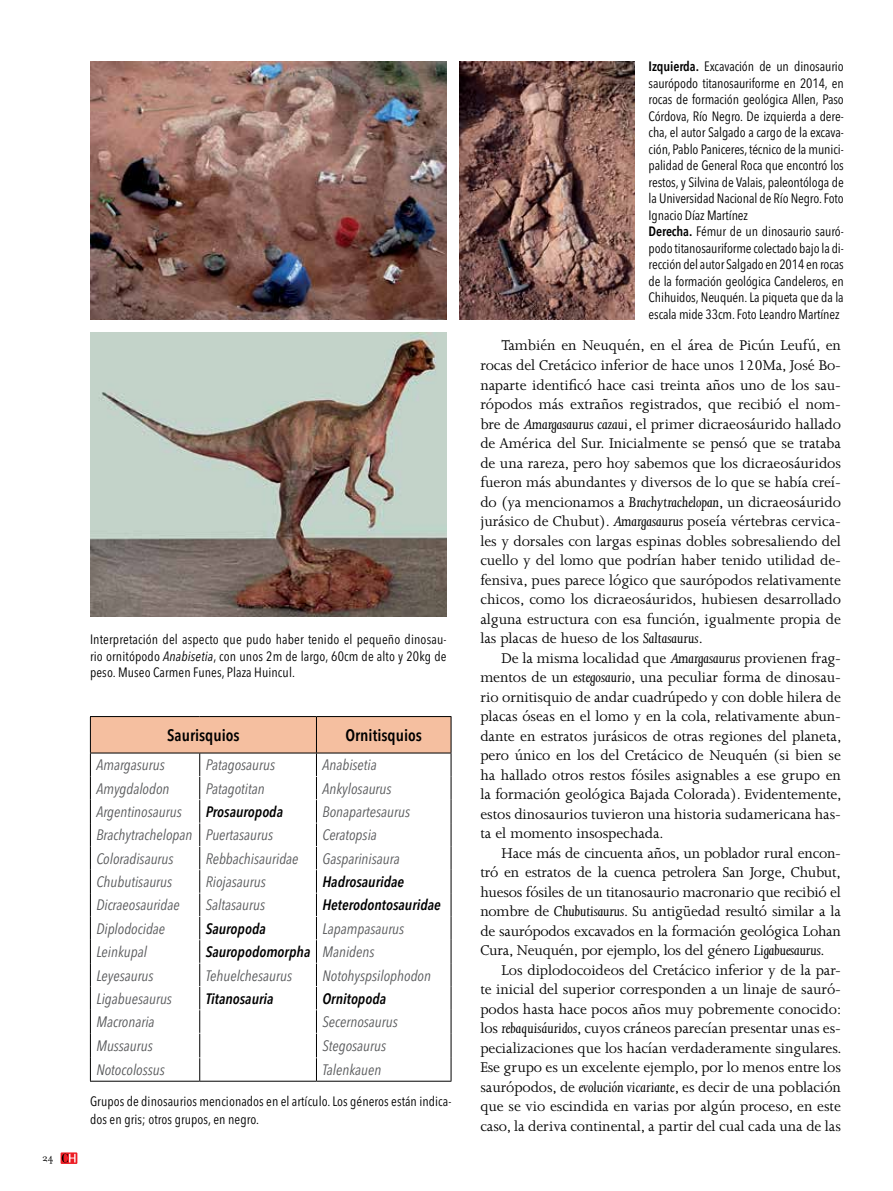
<style>
.page{position:relative;width:893px;height:1191px;background:#fff}
.page>*{position:absolute;margin:0;border:0;box-sizing:border-box;transform-origin:0 0}
.t1{font:600 condensed 16.5px "Avenir Next LT Pro";color:#000}
.t2{font:16.2px/19.5px "Joanna";letter-spacing:-.005em;color:#000;text-align:justify}
.t3{font:italic condensed 15px "Avenir Next LT Pro";color:#58595b}
.t4{font:italic 600 condensed 15px "Avenir Next LT Pro";color:#000}
.t5{font:condensed 13.5px/16.5px "Avenir Next LT Pro";letter-spacing:-.01em;color:#000}
.t6{font:11.25px "Filosofia";color:#000}
.s1{font-style:italic}
.s2{font-weight:400;color:#58595b}
.s3{font-weight:600}
</style>
<div class="page">
<img style="left:90px;top:332px;width:356px;height:285px">
<svg style="left:90px;top:716px;width:362px;height:364px"></svg>
<hr style="left:90px;top:1080px;width:110px;height:1px;background:#000">
<hr style="left:200px;top:1080px;width:116px;height:1px;background:#000">
<hr style="left:316px;top:1080px;width:135px;height:1px;background:#000">
<img style="left:460px;top:61px;width:174px;height:258px">
<img style="left:90px;top:61px;width:356px;height:258px">
<svg style="left:61px;top:1152px;width:16px;height:12px"></svg>
<svg style="left:62px;top:1153px;width:14px;height:9px"></svg>
<p class="t6" style="left:43px;top:1151px;width:12px">24</p>
<p class="t5" style="left:90px;top:631px;width:358px;text-align:justify">Interpretación del aspecto que pudo haber tenido el pequeño dinosau&shy;rio ornitópodo <span class="s1">Anabisetia</span>, con unos 2m de largo, 60cm de alto y 20kg de peso. Museo Carmen Funes, Plaza Huincul.</p>
<p class="t1" style="left:167px;top:725px;width:74px">Saurisquios</p>
<p class="t1" style="left:345px;top:725px;width:78px">Ornitisquios</p>
<p class="t3" style="left:96px;top:756px;width:70px">Amargasurus</p>
<p class="t3" style="left:206px;top:756px;width:71px">Patagosaurus</p>
<p class="t3" style="left:322px;top:756px;width:56px">Anabisetia</p>
<p class="t3" style="left:96px;top:779px;width:75px">Amygdalodon</p>
<p class="t3" style="left:206px;top:779px;width:61px">Patagotitan</p>
<p class="t3" style="left:322px;top:779px;width:71px">Ankylosaurus</p>
<p class="t3" style="left:96px;top:802px;width:87px">Argentinosaurus</p>
<p class="t4" style="left:206px;top:802px;width:79px">Prosauropoda</p>
<p class="t3" style="left:322px;top:802px;width:89px">Bonapartesaurus</p>
<p class="t3" style="left:96px;top:826px;width:178px">Brachytrachelopan Puertasaurus</p>
<p class="t3" style="left:322px;top:826px;width:56px">Ceratopsia</p>
<p class="t3" style="left:96px;top:849px;width:79px">Coloradisaurus</p>
<p class="t3" style="left:206px;top:849px;width:94px">Rebbachisauridae</p>
<p class="t3" style="left:322px;top:849px;width:79px">Gasparinisaura</p>
<p class="t3" style="left:96px;top:873px;width:77px">Chubutisaurus</p>
<p class="t3" style="left:206px;top:873px;width:62px">Riojasaurus</p>
<p class="t4" style="left:322px;top:872px;width:83px">Hadrosauridae</p>
<p class="t3" style="left:96px;top:896px;width:85px">Dicraeosauridae</p>
<p class="t3" style="left:206px;top:896px;width:61px">Saltasaurus</p>
<p class="t4" style="left:322px;top:896px;width:120px">Heterodontosauridae</p>
<p class="t3" style="left:96px;top:919px;width:70px">Diplodocidae</p>
<p class="t4" style="left:206px;top:919px;width:62px">Sauropoda</p>
<p class="t3" style="left:322px;top:919px;width:83px">Lapampasaurus</p>
<p class="t3" style="left:96px;top:943px;width:52px">Leinkupal</p>
<p class="t4" style="left:206px;top:942px;width:170px">Sauropodomorpha <span class="s2">Manidens</span></p>
<p class="t3" style="left:96px;top:966px;width:59px">Leyesaurus</p>
<p class="t3" style="left:206px;top:966px;width:88px">Tehuelchesaurus</p>
<p class="t3" style="left:322px;top:966px;width:110px">Notohyspsilophodon</p>
<p class="t3" style="left:96px;top:989px;width:77px">Ligabuesaurus</p>
<p class="t4" style="left:206px;top:989px;width:69px">Titanosauria</p>
<p class="t4" style="left:322px;top:989px;width:65px">Ornitopoda</p>
<p class="t3" style="left:96px;top:1013px;width:60px">Macronaria</p>
<p class="t3" style="left:322px;top:1013px;width:77px">Secernosaurus</p>
<p class="t3" style="left:96px;top:1037px;width:58px">Mussaurus</p>
<p class="t3" style="left:322px;top:1037px;width:65px">Stegosaurus</p>
<p class="t3" style="left:96px;top:1061px;width:70px">Notocolossus</p>
<p class="t3" style="left:322px;top:1061px;width:61px">Talenkauen</p>
<p class="t5" style="left:90px;top:1091px;width:363px;line-height:18px">Grupos de dinosaurios mencionados en el artículo. Los géneros están indica&shy;dos en gris; otros grupos, en negro.</p>
<p class="t5" style="left:649px;top:58px;width:197px"><span class="s3">Izquierda.</span> Excavación de un dinosaurio saurópodo titanosauriforme en 2014, en rocas de formación geológica Allen, Paso Córdova, Río Negro. De izquierda a dere&shy;cha, el autor Salgado a cargo de la excava&shy;ción, Pablo Paniceres, técnico de la munici&shy;palidad de General Roca que encontró los restos, y Silvina de Valais, paleontóloga de la Universidad Nacional de Río Negro. Foto Ignacio Díaz Martínez<br><span class="s3">Derecha.</span> Fémur de un dinosaurio sauró&shy;podo titanosauriforme colectado bajo la di&shy;rección del autor Salgado en 2014 en rocas de la formación geológica Candeleros, en Chihuidos, Neuquén. La piqueta que da la escala mide 33cm. Foto Leandro Martínez</p>
<p class="t2" style="left:480px;top:336px;width:362px;text-indent:21px">También en Neuquén, en el área de Picún Leufú, en rocas del Cretácico inferior de hace unos 120Ma, José Bo&shy;naparte identificó hace casi treinta años uno de los sau&shy;rópodos más extraños registrados, que recibió el nom&shy;bre de <span class="s1">Amargasaurus cazaui</span>, el primer dicraeosáurido hallado de América del Sur. Inicialmente se pensó que se trataba de una rareza, pero hoy sabemos que los dicraeosáuridos fueron más abundantes y diversos de lo que se había creí&shy;do (ya mencionamos a <span class="s1">Brachytrachelopan</span>, un dicraeosáurido jurásico de Chubut). <span class="s1">Amargasaurus</span> poseía vértebras cervica&shy;les y dorsales con largas espinas dobles sobresaliendo del cuello y del lomo que podrían haber tenido utilidad de&shy;fensiva, pues parece lógico que saurópodos relativamente chicos, como los dicraeosáuridos, hubiesen desarrollado alguna estructura con esa función, igualmente propia de las placas de hueso de los <span class="s1">Saltasaurus</span>.</p>
<p class="t2" style="left:480px;top:648px;width:363px;text-indent:21px">De la misma localidad que <span class="s1">Amargasaurus</span> provienen frag&shy;mentos de un <span class="s1">estegosaurio</span>, una peculiar forma de dinosau&shy;rio ornitisquio de andar cuadrúpedo y con doble hilera de placas óseas en el lomo y en la cola, relativamente abun&shy;dante en estratos jurásicos de otras regiones del planeta, pero único en los del Cretácico de Neuquén (si bien se ha hallado otros restos fósiles asignables a ese grupo en la formación geológica Bajada Colorada). Evidentemente, estos dinosaurios tuvieron una historia sudamericana has&shy;ta el momento insospechada.</p>
<p class="t2" style="left:480px;top:843px;width:362px;text-indent:21px">Hace más de cincuenta años, un poblador rural encon&shy;tró en estratos de la cuenca petrolera San Jorge, Chubut, huesos fósiles de un titanosaurio macronario que recibió el nombre de <span class="s1">Chubutisaurus</span>. Su antigüedad resultó similar a la de saurópodos excavados en la formación geológica Lohan Cura, Neuquén, por ejemplo, los del género <span class="s1">Ligabuesaurus</span>.</p>
<p class="t2" style="left:480px;top:960px;width:363px;text-indent:21px">Los diplodocoideos del Cretácico inferior y de la par&shy;te inicial del superior corresponden a un linaje de sauró&shy;podos hasta hace pocos años muy pobremente conocido: los <span class="s1">rebaquisáuridos</span>, cuyos cráneos parecían presentar unas es&shy;pecializaciones que los hacían verdaderamente singulares.<br>Ese grupo es un excelente ejemplo, por lo menos entre los saurópodos, de <span class="s1">evolución vicariante</span>, es decir de una población que se vio escindida en varias por algún proceso, en este caso, la deriva continental, a partir del cual cada una de las</p>
</div>
